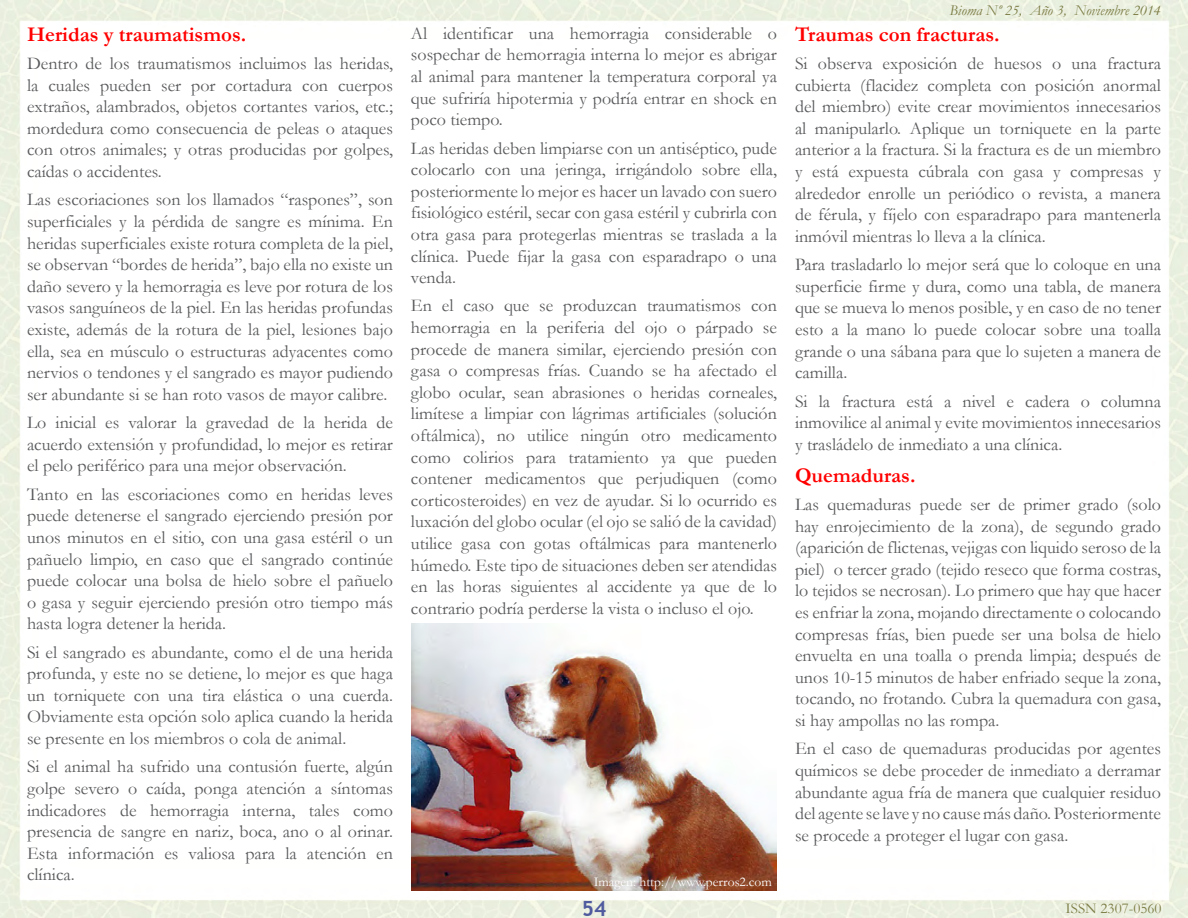
<style>
.page{position:relative;width:1188px;height:918px;background:#fff}
.page>*{position:absolute;margin:0;border:0;box-sizing:border-box;transform-origin:0 0}
.t1{font:700 21px "Garamond";color:#f00}
.t2{font:700 21px "Trebuchet MS";color:#4f5b9e}
.t3{font:18px/21.6px "Garamond";color:#58595b;text-align:justify}
.t4{font:italic 15px "Garamond";color:#7b7b43}
.t5{font:15px "Garamond";color:#7b7b43}
.t6{font:13.5px "Garamond";color:#fff}
</style>
<div class="page">
<img style="left:0;top:0;width:1188px;height:918px">
<img style="left:411px;top:623px;width:366px;height:268px">
<p class="t1" style="left:27px;top:20px;width:221px">Heridas y traumatismos.</p>
<p class="t3" style="left:27px;top:52px;width:368px">Dentro de los traumatismos incluimos las heridas, la cuales pueden ser por cortadura con cuerpos extraños, alambrados, objetos cortantes varios, etc.; mordedura como consecuencia de peleas o ataques con otros animales; y otras producidas por golpes, caídas o accidentes.</p>
<p class="t3" style="left:27px;top:189px;width:368px">Las escoriaciones son los llamados “raspones”, son superficiales y la pérdida de sangre es mínima. En heridas superficiales existe rotura completa de la piel, se observan “bordes de herida”, bajo ella no existe un daño severo y la hemorragia es leve por rotura de los vasos sanguíneos de la piel. En las heridas profundas existe, además de la rotura de la piel, lesiones bajo ella, sea en músculo o estructuras adyacentes como nervios o tendones y el sangrado es mayor pudiendo ser abundante si se han roto vasos de mayor calibre.</p>
<p class="t3" style="left:27px;top:411px;width:367px">Lo inicial es valorar la gravedad de la herida de acuerdo extensión y profundidad, lo mejor es retirar el pelo periférico para una mejor observación.</p>
<p class="t3" style="left:27px;top:483px;width:368px">Tanto en las escoriaciones como en heridas leves puede detenerse el sangrado ejerciendo presión por unos minutos en el sitio, con una gasa estéril o un pañuelo limpio, en caso que el sangrado continúe puede colocar una bolsa de hielo sobre el pañuelo o gasa y seguir ejerciendo presión otro tiempo más hasta logra detener la herida.</p>
<p class="t3" style="left:27px;top:641px;width:368px">Si el sangrado es abundante, como el de una herida profunda, y este no se detiene, lo mejor es que haga un torniquete con una tira elástica o una cuerda.<br>Obviamente esta opción solo aplica cuando la herida se presente en los miembros o cola de animal.</p>
<p class="t3" style="left:27px;top:756px;width:368px">Si el animal ha sufrido una contusión fuerte, algún golpe severo o caída, ponga atención a síntomas indicadores de hemorragia interna, tales como presencia de sangre en nariz, boca, ano o al orinar.<br>Esta información es valiosa para la atención en clínica.</p>
<p class="t3" style="left:411px;top:22px;width:368px">Al identificar una hemorragia considerable o sospechar de hemorragia interna lo mejor es abrigar al animal para mantener la temperatura corporal ya que sufriría hipotermia y podría entrar en shock en poco tiempo.</p>
<p class="t3" style="left:411px;top:137px;width:368px">Las heridas deben limpiarse con un antiséptico, pude colocarlo con una jeringa, irrigándolo sobre ella, posteriormente lo mejor es hacer un lavado con suero fisiológico estéril, secar con gasa estéril y cubrirla con otra gasa para protegerlas mientras se traslada a la clínica. Puede fijar la gasa con esparadrapo o una venda.</p>
<p class="t3" style="left:411px;top:295px;width:368px">En el caso que se produzcan traumatismos con hemorragia en la periferia del ojo o párpado se procede de manera similar, ejerciendo presión con gasa o compresas frías. Cuando se ha afectado el globo ocular, sean abrasiones o heridas corneales, limítese a limpiar con lágrimas artificiales (solución oftálmica), no utilice ningún otro medicamento como colirios para tratamiento ya que pueden contener medicamentos que perjudiquen (como corticosteroides) en vez de ayudar. Si lo ocurrido es luxación del globo ocular (el ojo se salió de la cavidad) utilice gasa con gotas oftálmicas para mantenerlo húmedo. Este tipo de situaciones deben ser atendidas en las horas siguientes al accidente ya que de lo contrario podría perderse la vista o incluso el ojo.</p>
<p class="t6" style="left:594px;top:873px;width:180px">Imagen: http://www.perros2.com</p>
<p class="t2" style="left:582px;top:895px;width:26px">54</p>
<p class="t4" style="left:950px;top:0;width:213px">Bioma Nº 25, Año 3, Noviembre 2014</p>
<p class="t1" style="left:795px;top:20px;width:206px">Traumas con fracturas.</p>
<p class="t3" style="left:795px;top:52px;width:368px">Si observa exposición de huesos o una fractura cubierta (flacidez completa con posición anormal del miembro) evite crear movimientos innecesarios al manipularlo. Aplique un torniquete en la parte anterior a la fractura. Si la fractura es de un miembro y está expuesta cúbrala con gasa y compresas y alrededor enrolle un periódico o revista, a manera de férula, y fíjelo con esparadrapo para mantenerla inmóvil mientras lo lleva a la clínica.</p>
<p class="t3" style="left:795px;top:253px;width:368px">Para trasladarlo lo mejor será que lo coloque en una superficie firme y dura, como una tabla, de manera que se mueva lo menos posible, y en caso de no tener esto a la mano lo puede colocar sobre una toalla grande o una sábana para que lo sujeten a manera de camilla.</p>
<p class="t3" style="left:795px;top:390px;width:367px">Si la fractura está a nivel e cadera o columna inmovilice al animal y evite movimientos innecesarios y trasládelo de inmediato a una clínica.</p>
<p class="t1" style="left:795px;top:461px;width:122px">Quemaduras.</p>
<p class="t3" style="left:795px;top:493px;width:368px">Las quemaduras puede ser de primer grado (solo hay enrojecimiento de la zona), de segundo grado (aparición de flictenas, vejigas con liquido seroso de la piel) o tercer grado (tejido reseco que forma costras, lo tejidos se necrosan). Lo primero que hay que hacer es enfriar la zona, mojando directamente o colocando compresas frías, bien puede ser una bolsa de hielo envuelta en una toalla o prenda limpia; después de unos 10-15 minutos de haber enfriado seque la zona, tocando, no frotando. Cubra la quemadura con gasa, si hay ampollas no las rompa.</p>
<p class="t3" style="left:795px;top:738px;width:368px">En el caso de quemaduras producidas por agentes químicos se debe proceder de inmediato a derramar abundante agua fría de manera que cualquier residuo del agente se lave y no cause más daño. Posteriormente se procede a proteger el lugar con gasa.</p>
<p class="t5" style="left:1066px;top:898px;width:97px">ISSN 2307-0560</p>
</div>
